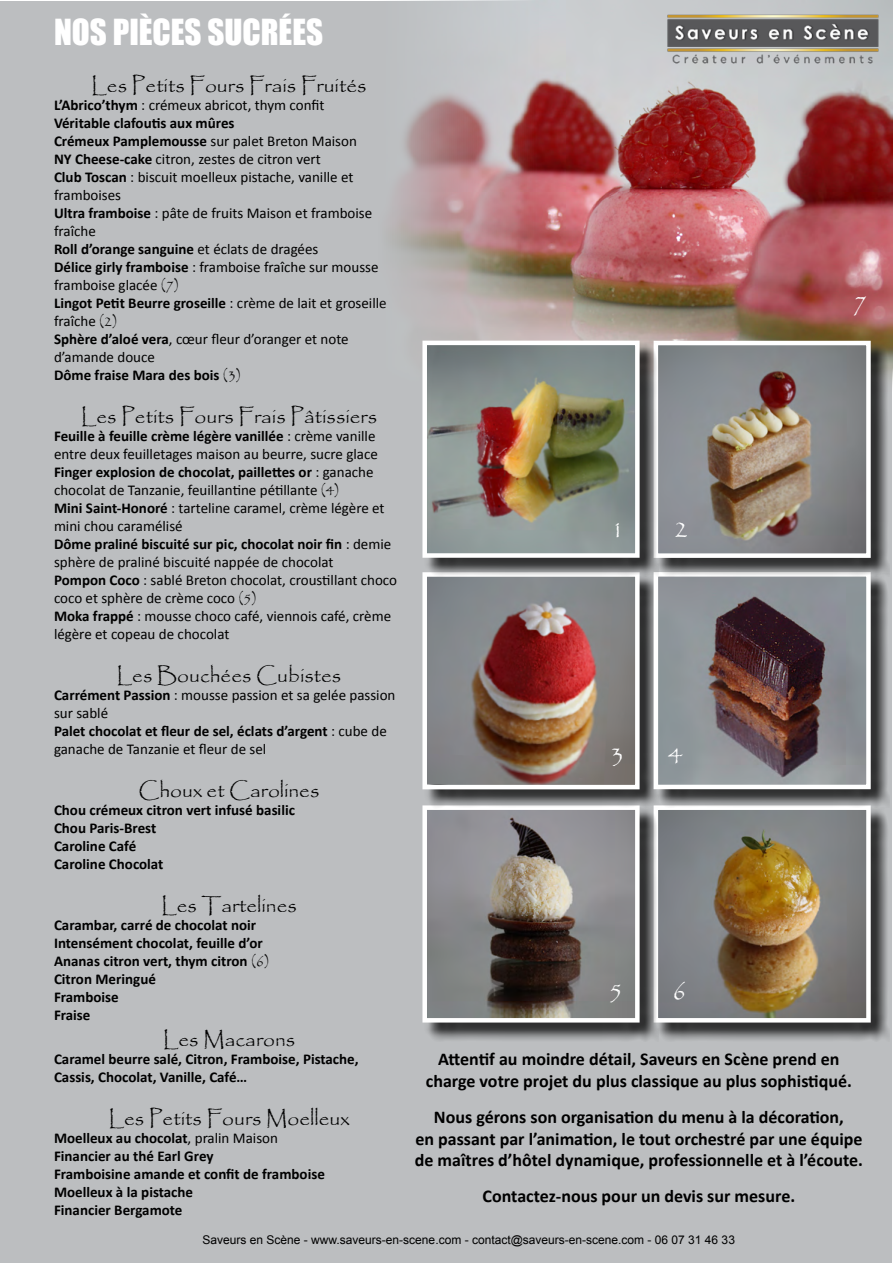
<style>
.page{position:relative;width:893px;height:1263px;background:#fff}
.page>*{position:absolute;margin:0;border:0;box-sizing:border-box;transform-origin:0 0}
.t1{font:33px "Impact";color:#fff}
.t2{font:25.5px "Papyrus";color:#fff}
.t3{font:21px "Papyrus";color:#000}
.t4{font:700 18px/21.6px "Calibri";color:#000;text-align:center}
.t5{font:15px/18px "Calibri";color:#000}
.t6{font:700 15px/18px "Calibri";color:#000}
.t7{font:12px "Arial";color:#000}
.s1{font-weight:700}
.s2{font-family:"Papyrus"}
.s3{font-family:"Papyrus";font-weight:400}
.s4{font-weight:400}
</style>
<div class="page">
<div style="left:1px;top:1px;width:891px;height:1261px;background:#bcbec0"></div>
<img style="left:390px;top:0;width:503px;height:385px">
<div style="left:655px;top:807px;width:234px;height:234px;background:#000;opacity:.75"></div>
<img style="left:659px;top:810px;width:207px;height:207px">
<div style="left:654px;top:805px;width:217px;height:217px;border:4px solid #fff"></div>
<div style="left:424px;top:807px;width:234px;height:234px;background:#000;opacity:.75"></div>
<img style="left:427px;top:810px;width:208px;height:207px">
<div style="left:422px;top:805px;width:218px;height:217px;border:4px solid #fff"></div>
<div style="left:424px;top:574px;width:234px;height:234px;background:#000;opacity:.75"></div>
<img style="left:427px;top:577px;width:208px;height:207px">
<div style="left:422px;top:572px;width:218px;height:217px;border:4px solid #fff"></div>
<div style="left:655px;top:574px;width:234px;height:234px;background:#000;opacity:.75"></div>
<img style="left:659px;top:577px;width:207px;height:207px">
<div style="left:654px;top:572px;width:217px;height:217px;border:4px solid #fff"></div>
<div style="left:655px;top:343px;width:234px;height:234px;background:#000;opacity:.75"></div>
<img style="left:659px;top:346px;width:207px;height:207px">
<div style="left:654px;top:341px;width:217px;height:217px;border:4px solid #fff"></div>
<div style="left:424px;top:342px;width:234px;height:234px;background:#000;opacity:.75"></div>
<img style="left:427px;top:346px;width:208px;height:207px">
<div style="left:422px;top:341px;width:218px;height:217px;border:4px solid #fff"></div>
<img style="left:663px;top:11px;width:218px;height:54px">
<h1 class="t1" style="left:54px;top:6px;width:271px">NOS PIÈCES SUCRÉES</h1>
<h3 class="t3" style="left:91px;top:72px;width:277px">Les Petits Fours Frais Fruités</h3>
<p class="t5" style="left:54px;top:96px;width:334px"><span class="s1">L’Abrico’thym</span> : crémeux abricot, thym confit<br><span class="s1">Véritable clafoutis aux mûres<br>Crémeux Pamplemousse</span> sur palet Breton Maison<br><span class="s1">NY Cheese-cake</span> citron, zestes de citron vert<br><span class="s1">Club Toscan</span> : biscuit moelleux pistache, vanille et framboises<br><span class="s1">Ultra framboise</span> : pâte de fruits Maison et framboise fraîche<br><span class="s1">Roll d’orange sanguine</span> et éclats de dragées<br><span class="s1">Délice girly framboise</span> : framboise fraîche sur mousse framboise glacée <span class="s2">(7)<br></span><span class="s1">Lingot Petit Beurre groseille</span> : crème de lait et groseille fraîche <span class="s2">(2)<br></span><span class="s1">Sphère d’aloé vera</span>, cœur fleur d’oranger et note d’amande douce<br><span class="s1">Dôme fraise Mara des bois</span> <span class="s2">(3)</span></p>
<h3 class="t3" style="left:81px;top:403px;width:298px">Les Petits Fours Frais Pâtissiers</h3>
<p class="t5" style="left:54px;top:427px;width:345px"><span class="s1">Feuille à feuille crème légère vanillée</span> : crème vanille entre deux feuilletages maison au beurre, sucre glace <span class="s1">Finger explosion de chocolat, paillettes or</span> : ganache chocolat de Tanzanie, feuillantine pétillante <span class="s2">(4)<br></span><span class="s1">Mini Saint-Honoré</span> : tarteline caramel, crème légère et mini chou caramélisé<br><span class="s1">Dôme praliné biscuité sur pic, chocolat noir fin</span> : demie sphère de praliné biscuité nappée de chocolat<br><span class="s1">Pompon Coco</span> : sablé Breton chocolat, croustillant choco coco et sphère de crème coco <span class="s2">(5)<br></span><span class="s1">Moka frappé</span> : mousse choco café, viennois café, crème légère et copeau de chocolat</p>
<h3 class="t3" style="left:117px;top:662px;width:226px">Les Bouchées Cubistes</h3>
<p class="t5" style="left:54px;top:686px;width:343px"><span class="s1">Carrément Passion</span> : mousse passion et sa gelée passion sur sablé<br><span class="s1">Palet chocolat et fleur de sel, éclats d’argent</span> : cube de ganache de Tanzanie et fleur de sel</p>
<h3 class="t3" style="left:138px;top:778px;width:183px">Choux et Carolines</h3>
<p class="t6" style="left:54px;top:801px;width:242px">Chou crémeux citron vert infusé basilic<br>Chou Paris-Brest<br>Caroline Café<br>Caroline Chocolat</p>
<h3 class="t3" style="left:161px;top:893px;width:137px">Les Tartelines</h3>
<p class="t6" style="left:54px;top:916px;width:217px">Carambar, carré de chocolat noir<br>Intensément chocolat, feuille d’or<br>Ananas citron vert, thym citron <span class="s3">(6)<br></span>Citron Meringué<br>Framboise<br>Fraise</p>
<h3 class="t3" style="left:163px;top:1026px;width:134px">Les Macarons</h3>
<p class="t6" style="left:54px;top:1050px;width:306px">Caramel beurre salé, Citron, Framboise, Pistache,<br>Cassis, Chocolat, Vanille, Café…</p>
<h3 class="t3" style="left:108px;top:1105px;width:243px">Les Petits Fours Moelleux</h3>
<p class="t6" style="left:54px;top:1129px;width:272px">Moelleux au chocolat<span class="s4">, pralin Maison<br></span>Financier au thé Earl Grey<br>Framboisine amande et confit de framboise<br>Moelleux à la pistache<br>Financier Bergamote</p>
<h2 class="t2" style="left:610px;top:513px;width:16px">1</h2>
<h2 class="t2" style="left:674px;top:513px;width:16px">2</h2>
<h2 class="t2" style="left:610px;top:739px;width:16px">3</h2>
<h2 class="t2" style="left:668px;top:739px;width:16px">4</h2>
<h2 class="t2" style="left:608px;top:975px;width:16px">5</h2>
<h2 class="t2" style="left:672px;top:975px;width:16px">6</h2>
<h2 class="t2" style="left:853px;top:287px;width:16px">7</h2>
<p class="t4" style="left:426px;top:1049px;width:428px">Attentif au moindre détail, Saveurs en Scène prend en charge votre projet du plus classique au plus sophistiqué.</p>
<p class="t4" style="left:415px;top:1106px;width:450px">Nous gérons son organisation du menu à la décoration,<br>en passant par l’animation, le tout orchestré par une équipe de maîtres d’hôtel dynamique, professionnelle et à l’écoute.</p>
<p class="t4" style="left:483px;top:1185px;width:314px">Contactez-nous pour un devis sur mesure.</p>
<p class="t7" style="left:203px;top:1232px;width:534px">Saveurs en Scène - www.saveurs-en-scene.com - contact@saveurs-en-scene.com - 06 07 31 46 33</p>
</div>
